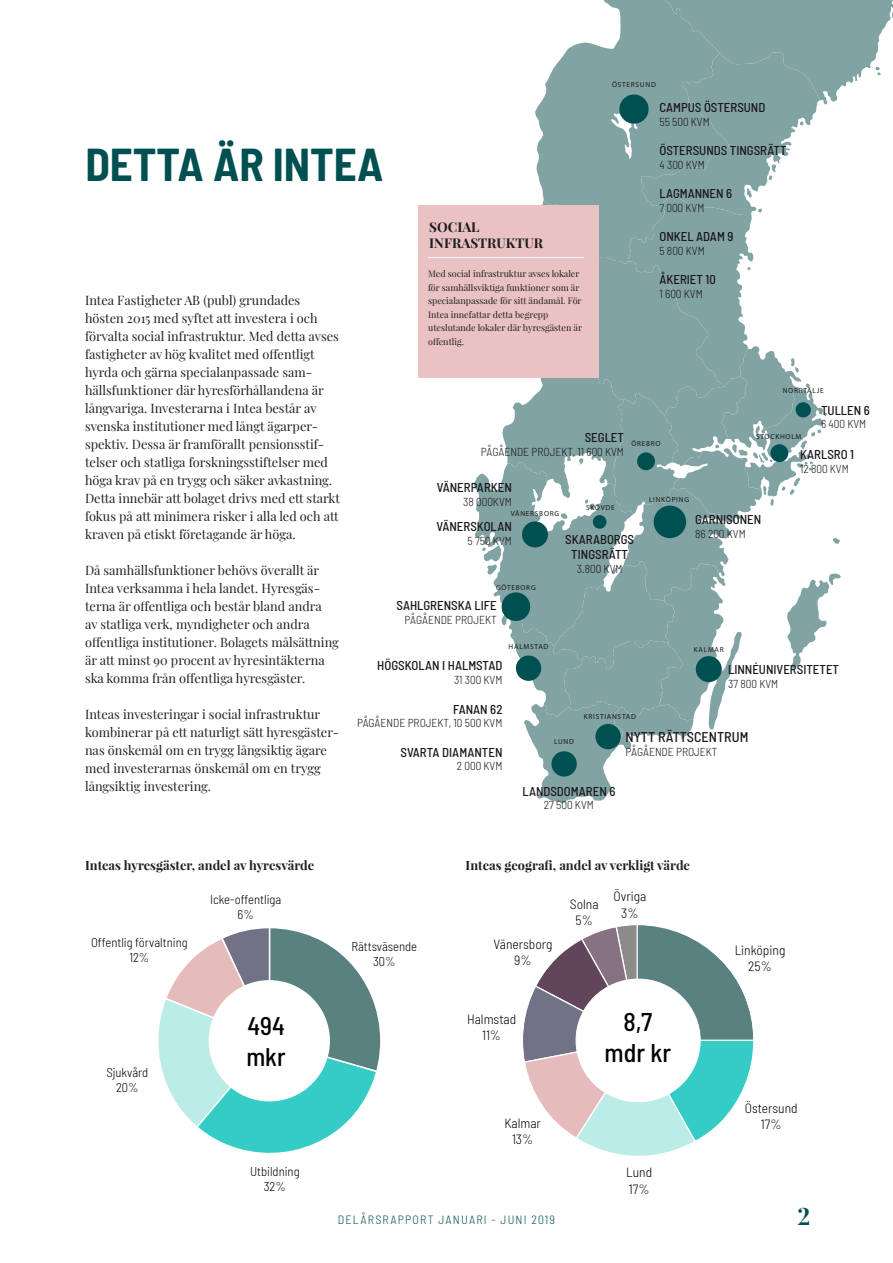
<style>
.page{position:relative;width:893px;height:1263px;background:#fff}
.page>*{position:absolute;margin:0;border:0;box-sizing:border-box;transform-origin:0 0}
.Huvudrubrik_Q1{font:700 semi-condensed 45px "Barlow";color:#004f51}
.t1{font:500 semi-condensed 25.5px/30.6px "Barlow";color:#000}
.t2{font:700 24px "Playfair Display";color:#004f51}
.t3{font:500 semi-condensed 14.1px "Barlow";color:#1a171b}
.t4{font:700 13.5px/16.2px "Playfair Display";color:#1d1e1e}
.t5{font:300 semi-condensed 13.35px/16px "Barlow";color:#000;text-align:center}
.Brödtext_Q1{font:12.75px/18px "Playfair Display";color:#231f20}
.t6{font:500 semi-condensed 12.75px/15.5px "Barlow";color:#1a171b;text-align:center}
.t7{font:300 semi-condensed 12.75px/15.3px "Barlow";color:#000;text-align:center}
.Rubrik_Q1_liten{font:700 12.75px "Playfair Display";color:#231f20}
.t8{font:300 semi-condensed 12px "Barlow";letter-spacing:.1em;color:#004f51}
.t9{font:300 semi-condensed 11.55px "Barlow";color:#1a171b}
.t10{font:9px/13.5px "Playfair Display";color:#1d1e1e}
.t11{font:600 7.35px "Adobe Caslon";letter-spacing:.1em;color:#1a171b}
</style>
<div class="page">
<svg style="left:474px;top:0;width:419px;height:803px"></svg>
<div style="left:796px;top:402px;width:15px;height:15px;background:#004f51;border-radius:50%"></div>
<div style="left:637px;top:452px;width:18px;height:18px;background:#004f51;border-radius:50%"></div>
<div style="left:551px;top:751px;width:26px;height:25px;background:#004f51;border-radius:50%"></div>
<div style="left:419px;top:205px;width:180px;height:173px;background:#eac2c4"></div>
<hr style="left:428px;top:257px;width:156px;height:1px;background:#fcfcfc">
<svg style="left:158px;top:928px;width:223px;height:225px"></svg>
<svg style="left:523px;top:925px;width:231px;height:231px"></svg>
<p class="t11" style="left:612px;top:80px;width:45px">ÖSTERSUND</p>
<p class="t6" style="left:659px;top:99px;width:107px">CAMPUS ÖSTERSUND</p>
<p class="t9" style="left:659px;top:115px;width:52px">55 500 KVM</p>
<p class="t6" style="left:659px;top:143px;width:129px">ÖSTERSUNDS TINGSRÄTT</p>
<p class="t9" style="left:659px;top:158px;width:47px">4 300 KVM</p>
<p class="t6" style="left:659px;top:186px;width:74px">LAGMANNEN 6</p>
<p class="t9" style="left:659px;top:201px;width:47px">7 000 KVM</p>
<p class="t6" style="left:659px;top:229px;width:76px">ONKEL ADAM 9</p>
<p class="t9" style="left:659px;top:244px;width:47px">5 800 KVM</p>
<p class="t6" style="left:659px;top:272px;width:58px">ÅKERIET 10</p>
<p class="t9" style="left:659px;top:287px;width:45px">1 600 KVM</p>
<p class="Huvudrubrik_Q1" style="left:85px;top:137px;width:300px">DETTA ÄR INTEA</p>
<p class="t4" style="left:429px;top:218px;width:115px">SOCIAL<br>INFRASTRUKTUR</p>
<p class="t10" style="left:428px;top:267px;width:155px">Med social infrastruktur avses lokaler för samhällsviktiga funktioner som är specialanpassade för sitt ändamål. För Intea innefattar detta begrepp uteslutande lokaler där hyresgästen är offentlig.</p>
<p class="Brödtext_Q1" style="left:85px;top:290px;width:257px">Intea Fastigheter AB (publ) grundades hösten 2015 med syftet att investera i och förvalta social infrastruktur. Med detta avses fastigheter av hög kvalitet med offentligt hyrda och gärna specialanpassade sam&shy;hällsfunktioner där hyresförhållandena är långvariga. Investerarna i Intea består av svenska institutioner med långt ägarper&shy;spektiv. Dessa är framförallt pensionsstif&shy;telser och statliga forskningsstiftelser med höga krav på en trygg och säker avkastning.<br>Detta innebär att bolaget drivs med ett starkt fokus på att minimera risker i alla led och att kraven på etiskt företagande är höga.</p>
<p class="Brödtext_Q1" style="left:85px;top:560px;width:255px">Då samhällsfunktioner behövs överallt är Intea verksamma i hela landet. Hyresgäs&shy;terna är offentliga och består bland andra<br>av statliga verk, myndigheter och andra offentliga institutioner. Bolagets målsättning är att minst 90 procent av hyresintäkterna ska komma från offentliga hyresgäster.</p>
<p class="Brödtext_Q1" style="left:85px;top:704px;width:255px">Inteas investeringar i social infrastruktur kombinerar på ett naturligt sätt hyresgäster&shy;nas önskemål om en trygg långsiktig ägare med investerarnas önskemål om en trygg långsiktig investering.</p>
<p class="t11" style="left:783px;top:386px;width:43px">NORRTÄLJE</p>
<p class="t6" style="left:821px;top:402px;width:50px">TULLEN 6</p>
<p class="t9" style="left:821px;top:417px;width:47px">6 400 KVM</p>
<p class="t6" style="left:585px;top:429px;width:41px">SEGLET</p>
<p class="t9" style="left:481px;top:444px;width:145px">PÅGÅENDE PROJEKT, 11 600 KVM</p>
<p class="t11" style="left:756px;top:432px;width:47px">STOCKHOLM</p>
<p class="t11" style="left:631px;top:439px;width:31px">ÖREBRO</p>
<p class="t6" style="left:800px;top:446px;width:56px">KARLSRO 1</p>
<p class="t9" style="left:800px;top:462px;width:50px">12 800 KVM</p>
<p class="t6" style="left:437px;top:479px;width:76px">VÄNERPARKEN</p>
<p class="t9" style="left:463px;top:495px;width:50px">38 000KVM</p>
<p class="t11" style="left:649px;top:494px;width:41px">LINKÖPING</p>
<p class="t11" style="left:586px;top:503px;width:30px">SKÖVDE</p>
<p class="t11" style="left:511px;top:509px;width:50px">VÄNERSBORG</p>
<p class="t6" style="left:695px;top:511px;width:68px">GARNISONEN</p>
<p class="t9" style="left:695px;top:526px;width:52px">86 200 KVM</p>
<p class="t6" style="left:437px;top:518px;width:77px">VÄNERSKOLAN</p>
<p class="t9" style="left:468px;top:533px;width:46px">5 750 KVM</p>
<p class="t6" style="left:565px;top:531px;width:70px">SKARABORGS<br>TINGSRÄTT</p>
<p class="t9" style="left:577px;top:561px;width:47px">3.800 KVM</p>
<p class="t11" style="left:496px;top:583px;width:41px">GÖTEBORG</p>
<p class="t6" style="left:397px;top:597px;width:102px">SAHLGRENSKA LIFE</p>
<p class="t9" style="left:405px;top:612px;width:94px">PÅGÅENDE PROJEKT</p>
<p class="t11" style="left:509px;top:642px;width:41px">HALMSTAD</p>
<p class="t11" style="left:694px;top:645px;width:31px">KALMAR</p>
<p class="t6" style="left:377px;top:658px;width:127px">HÖGSKOLAN I HALMSTAD</p>
<p class="t9" style="left:454px;top:673px;width:50px">31 300 KVM</p>
<p class="t6" style="left:453px;top:701px;width:51px">FANAN 62</p>
<p class="t9" style="left:357px;top:716px;width:147px">PÅGÅENDE PROJEKT, 10 500 KVM</p>
<p class="t6" style="left:401px;top:744px;width:103px">SVARTA DIAMANTEN</p>
<p class="t9" style="left:457px;top:759px;width:47px">2 000 KVM</p>
<p class="t6" style="left:728px;top:662px;width:112px">LINNÉUNIVERSITETET</p>
<p class="t9" style="left:728px;top:677px;width:52px">37 800 KVM</p>
<p class="t11" style="left:584px;top:712px;width:54px">KRISTIANSTAD</p>
<p class="t3" style="left:625px;top:728px;width:124px">NYTT RÄTTSCENTRUM</p>
<p class="t9" style="left:625px;top:744px;width:94px">PÅGÅENDE PROJEKT</p>
<p class="t11" style="left:554px;top:737px;width:21px">LUND</p>
<p class="t6" style="left:522px;top:783px;width:95px">LANDSDOMAREN 6</p>
<p class="t9" style="left:544px;top:798px;width:51px">27 500 KVM</p>
<p class="Rubrik_Q1_liten" style="left:85px;top:857px;width:231px">Inteas hyresgäster, andel av hyresvärde</p>
<p class="Rubrik_Q1_liten" style="left:466px;top:857px;width:226px">Inteas geografi, andel av verkligt värde</p>
<p class="t7" style="left:91px;top:934px;width:98px">Offentlig förvaltning<br>12%</p>
<p class="t7" style="left:106px;top:1064px;width:43px">Sjukvård<br>20%</p>
<p class="t7" style="left:210px;top:891px;width:73px">Icke-offentliga<br>6%</p>
<p class="t1" style="left:246px;top:1010px;width:41px">494 mkr</p>
<p class="t7" style="left:250px;top:1163px;width:51px">Utbildning<br>32%</p>
<p class="t7" style="left:351px;top:938px;width:67px">Rättsväsende<br>30%</p>
<p class="t5" style="left:493px;top:935px;width:61px">Vänersborg<br>9%</p>
<p class="t5" style="left:570px;top:896px;width:30px">Solna<br>5%</p>
<p class="t5" style="left:613px;top:888px;width:34px">Övriga<br>3%</p>
<p class="t5" style="left:467px;top:1011px;width:51px">Halmstad<br>11%</p>
<p class="t1" style="left:605px;top:1006px;width:68px;text-align:center">8,7 mdr kr</p>
<p class="t5" style="left:504px;top:1115px;width:38px">Kalmar<br>13%</p>
<p class="t5" style="left:626px;top:1164px;width:27px;text-align:left">Lund<br>17%</p>
<p class="t5" style="left:735px;top:942px;width:52px">Linköping<br>25%</p>
<p class="t5" style="left:745px;top:1099px;width:54px">Östersund<br>17%</p>
<p class="t8" style="left:338px;top:1212px;width:219px">DELÅRSRAPPORT JANUARI - JUNI 2019</p>
<h3 class="t2" style="left:797px;top:1201px;width:14px">2</h3>
</div>
